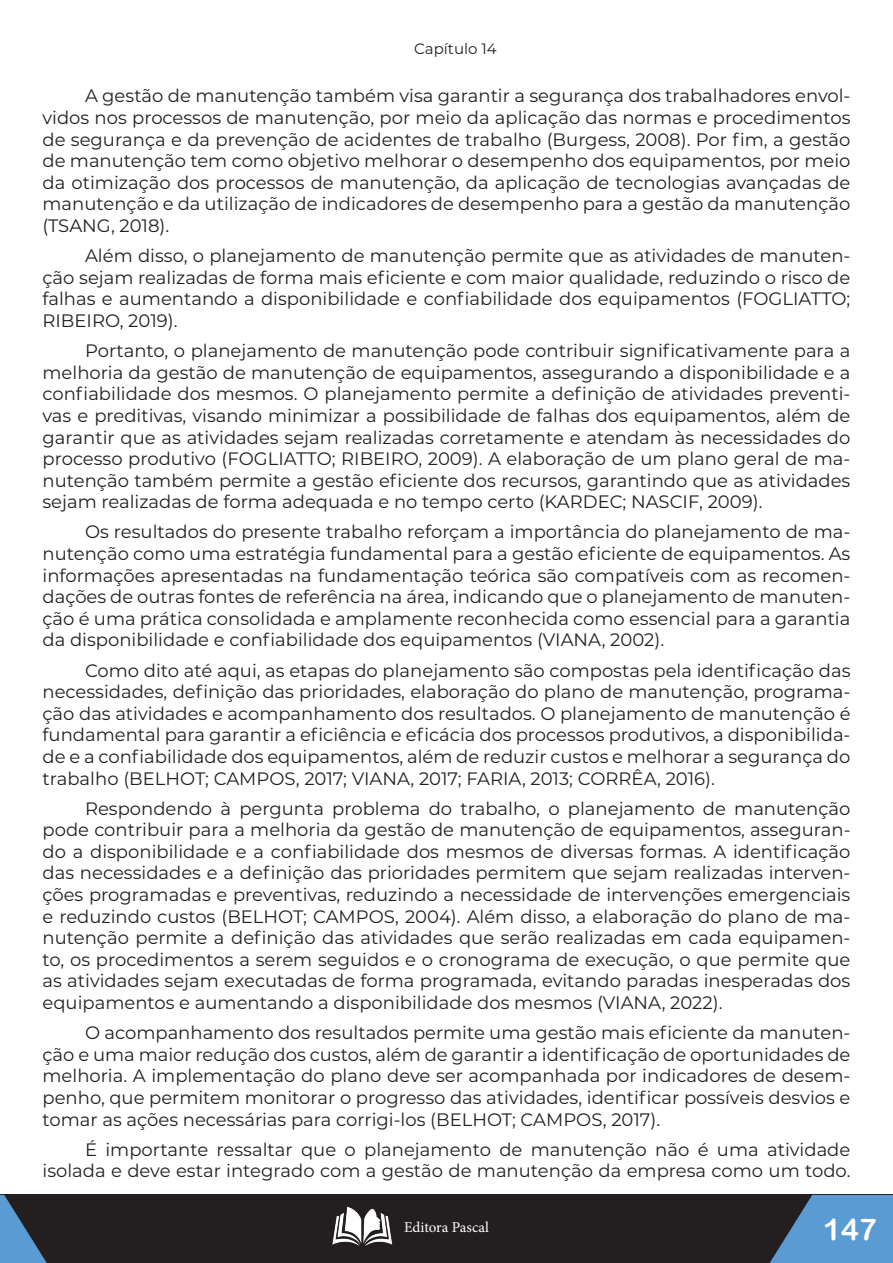
<style>
.page{position:relative;width:893px;height:1263px;background:#fff}
.page>*{position:absolute;margin:0;border:0;box-sizing:border-box;transform-origin:0 0}
.t1{font:30px "Arial Rounded MT Bold";color:#fff}
.t2{font:18px/21.6px "Montserrat";color:#231f20;text-align:justify}
.t3{font:15px "Minion Pro";color:#fff}
.t4{font:15px "Montserrat";color:#231f20}
</style>
<div class="page">
<div style="left:0;top:1195px;width:893px;height:68px;background:#231f20"></div>
<svg style="left:770px;top:1195px;width:123px;height:68px"></svg>
<img style="left:332px;top:1206px;width:61px;height:40px">
<svg style="left:0;top:1195px;width:47px;height:68px"></svg>
<p class="t4" style="left:414px;top:38px;width:84px">Capítulo 14</p>
<p class="t2" style="left:43px;top:85px;width:809px;text-indent:43px">A gestão de manutenção também visa garantir a segurança dos trabalhadores envol&shy;vidos nos processos de manutenção, por meio da aplicação das normas e procedimentos de segurança e da prevenção de acidentes de trabalho (Burgess, 2008). Por fim, a gestão de manutenção tem como objetivo melhorar o desempenho dos equipamentos, por meio da otimização dos processos de manutenção, da aplicação de tecnologias avançadas de manutenção e da utilização de indicadores de desempenho para a gestão da manutenção (TSANG, 2018).</p>
<p class="t2" style="left:43px;top:244px;width:809px;text-indent:43px">Além disso, o planejamento de manutenção permite que as atividades de manuten&shy;ção sejam realizadas de forma mais eficiente e com maior qualidade, reduzindo o risco de falhas e aumentando a disponibilidade e confiabilidade dos equipamentos (FOGLIATTO; RIBEIRO, 2019).</p>
<p class="t2" style="left:43px;top:339px;width:809px;text-indent:43px">Portanto, o planejamento de manutenção pode contribuir significativamente para a melhoria da gestão de manutenção de equipamentos, assegurando a disponibilidade e a confiabilidade dos mesmos. O planejamento permite a definição de atividades preventi&shy;vas e preditivas, visando minimizar a possibilidade de falhas dos equipamentos, além de garantir que as atividades sejam realizadas corretamente e atendam às necessidades do processo produtivo (FOGLIATTO; RIBEIRO, 2009). A elaboração de um plano geral de ma&shy;nutenção também permite a gestão eficiente dos recursos, garantindo que as atividades sejam realizadas de forma adequada e no tempo certo (KARDEC; NASCIF, 2009).</p>
<p class="t2" style="left:43px;top:521px;width:809px;text-indent:43px">Os resultados do presente trabalho reforçam a importância do planejamento de ma&shy;nutenção como uma estratégia fundamental para a gestão eficiente de equipamentos. As informações apresentadas na fundamentação teórica são compatíveis com as recomen&shy;dações de outras fontes de referência na área, indicando que o planejamento de manuten&shy;ção é uma prática consolidada e amplamente reconhecida como essencial para a garantia da disponibilidade e confiabilidade dos equipamentos (VIANA, 2002).</p>
<p class="t2" style="left:43px;top:659px;width:809px;text-indent:43px">Como dito até aqui, as etapas do planejamento são compostas pela identificação das necessidades, definição das prioridades, elaboração do plano de manutenção, programa&shy;ção das atividades e acompanhamento dos resultados. O planejamento de manutenção é fundamental para garantir a eficiência e eficácia dos processos produtivos, a disponibilida&shy;de e a confiabilidade dos equipamentos, além de reduzir custos e melhorar a segurança do trabalho (BELHOT; CAMPOS, 2017; VIANA, 2017; FARIA, 2013; CORRÊA, 2016).</p>
<p class="t2" style="left:43px;top:797px;width:809px;text-indent:43px">Respondendo à pergunta problema do trabalho, o planejamento de manutenção pode contribuir para a melhoria da gestão de manutenção de equipamentos, asseguran&shy;do a disponibilidade e a confiabilidade dos mesmos de diversas formas. A identificação das necessidades e a definição das prioridades permitem que sejam realizadas interven&shy;ções programadas e preventivas, reduzindo a necessidade de intervenções emergenciais e reduzindo custos (BELHOT; CAMPOS, 2004). Além disso, a elaboração do plano de ma&shy;nutenção permite a definição das atividades que serão realizadas em cada equipamen&shy;to, os procedimentos a serem seguidos e o cronograma de execução, o que permite que as atividades sejam executadas de forma programada, evitando paradas inesperadas dos equipamentos e aumentando a disponibilidade dos mesmos (VIANA, 2022).</p>
<p class="t2" style="left:43px;top:1021px;width:809px;text-indent:43px">O acompanhamento dos resultados permite uma gestão mais eficiente da manuten&shy;ção e uma maior redução dos custos, além de garantir a identificação de oportunidades de melhoria. A implementação do plano deve ser acompanhada por indicadores de desem&shy;penho, que permitem monitorar o progresso das atividades, identificar possíveis desvios e tomar as ações necessárias para corrigi-los (BELHOT; CAMPOS, 2017).</p>
<p class="t2" style="left:43px;top:1138px;width:809px;text-align:right">É importante ressaltar que o planejamento de manutenção não é uma atividade isolada e deve estar integrado com a gestão de manutenção da empresa como um todo.</p>
<p class="t3" style="left:404px;top:1217px;width:86px">Editora Pascal</p>
<h1 class="t1" style="left:823px;top:1211px;width:55px">147</h1>
</div>
